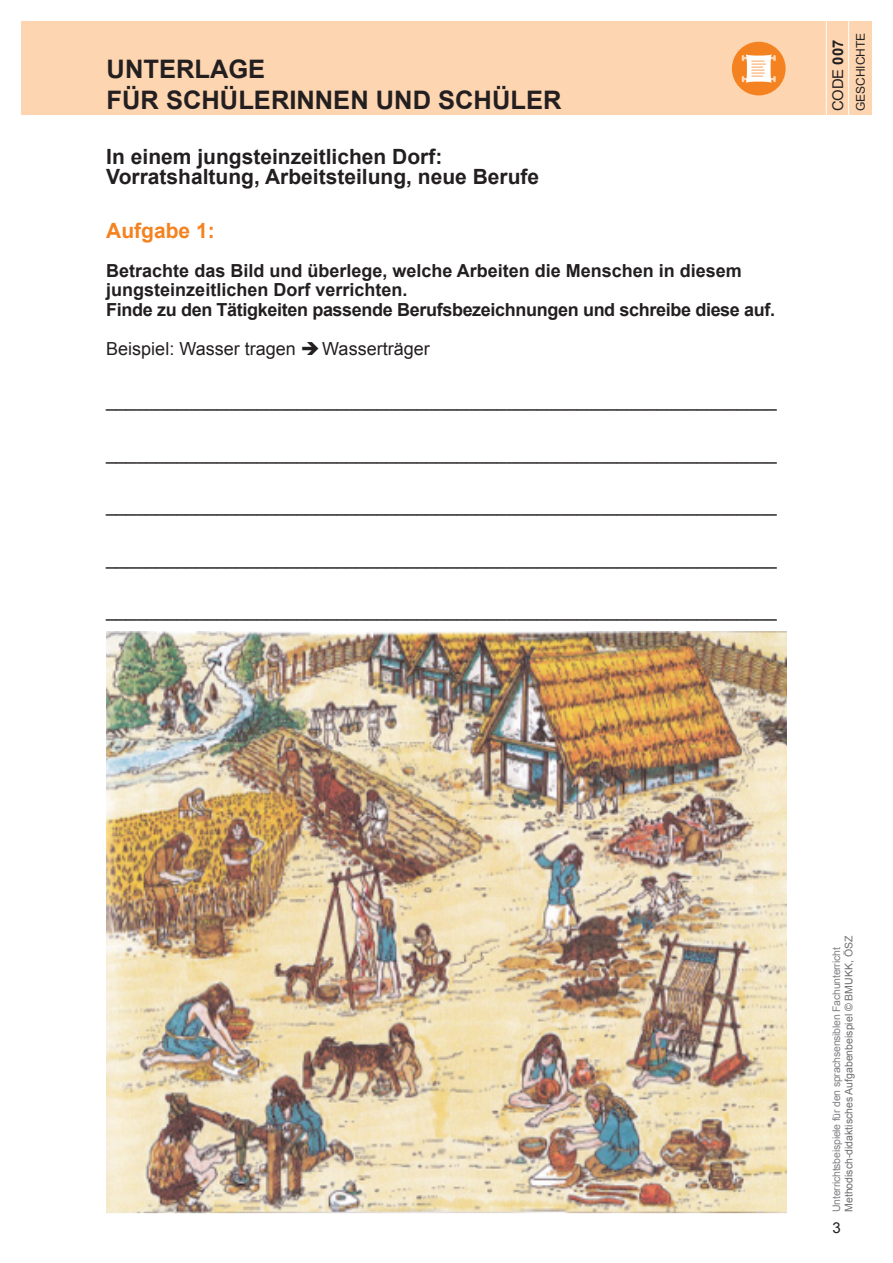
<style>
.page{position:relative;width:893px;height:1263px;background:#fff}
.page>*{position:absolute;margin:0;border:0;box-sizing:border-box;transform-origin:0 0}
.t1{font:700 25.5px/30.6px "Arial";color:#231f20}
.t2{font:700 21px/19.5px "Arial";color:#231f20}
.t3{font:700 21px "Arial";color:#f58220}
.t4{font:18px "Arial";color:#231f20}
.t5{font:700 18px/19.5px "Arial";color:#231f20}
.t6{font:15px "Arial";color:#231f20}
.t7{font:14.85px "Arial";color:#231f20}
.t8{font:12px "Arial";color:#231f20}
.t9{font:10.5px "Arial";letter-spacing:-.02em;color:#808285}
.t10{font:10.5px "Arial";color:#6c6d70}
.s1{font-weight:700}
</style>
<div class="page">
<div style="left:21px;top:21px;width:851px;height:94px;background:#fdd5b0"></div>
<hr style="left:848px;top:20px;width:1px;height:127px;background:#fff">
<hr style="left:826px;top:20px;width:1px;height:127px;background:#fff">
<div style="left:732px;top:42px;width:54px;height:53px;background:#f58220;border-radius:50%"></div>
<hr style="left:743px;top:57px;width:31px;height:2px;background:#fdd5b0">
<hr style="left:743px;top:78px;width:31px;height:2px;background:#fdd5b0">
<svg style="left:746px;top:54px;width:26px;height:29px"></svg>
<svg style="left:752px;top:61px;width:14px;height:16px"></svg>
<img style="left:106px;top:632px;width:681px;height:582px">
<h1 class="t1" style="left:107px;top:55px;width:456px">UNTERLAGE<br>FÜR SCHÜLERINNEN UND SCHÜLER</h1>
<p class="t2" style="left:106px;top:148px;width:434px">In einem jungsteinzeitlichen Dorf:<br>Vorratshaltung, Arbeitsteilung, neue Berufe</p>
<p class="t3" style="left:106px;top:216px;width:110px">Aufgabe 1:</p>
<p class="t5" style="left:106px;top:261px;width:670px">Betrachte das Bild und überlege, welche Arbeiten die Menschen in diesem jungsteinzeitlichen Dorf verrichten.<br>Finde zu den Tätigkeiten passende Berufsbezeichnungen und schreibe diese auf.</p>
<p class="t4" style="left:106px;top:336px;width:325px">Beispiel: Wasser tragen ➔Wasserträger</p>
<p class="t4" style="left:106px;top:389px;width:672px">___________________________________________________________________</p>
<p class="t4" style="left:106px;top:442px;width:672px">___________________________________________________________________</p>
<p class="t4" style="left:106px;top:494px;width:672px">___________________________________________________________________</p>
<p class="t4" style="left:106px;top:547px;width:672px">___________________________________________________________________</p>
<p class="t4" style="left:106px;top:599px;width:672px">___________________________________________________________________</p>
<p class="t7" style="left:828px;top:111px;width:73px;rotate:-90deg">CODE <span class="s1">007</span></p>
<p class="t8" style="left:853px;top:111px;width:80px;rotate:-90deg">GESCHICHTE</p>
<p class="t9" style="left:829px;top:1212px;width:266px;rotate:-90deg">Unterrichtsbeispiele für den sprachsensiblen Fachunterricht</p>
<p class="t10" style="left:842px;top:1212px;width:278px;rotate:-90deg">Methodisch-didaktisches Aufgabenbeispiel © BMUKK, ÖSZ</p>
<p class="t6" style="left:832px;top:1218px;width:10px">3</p>
</div>
